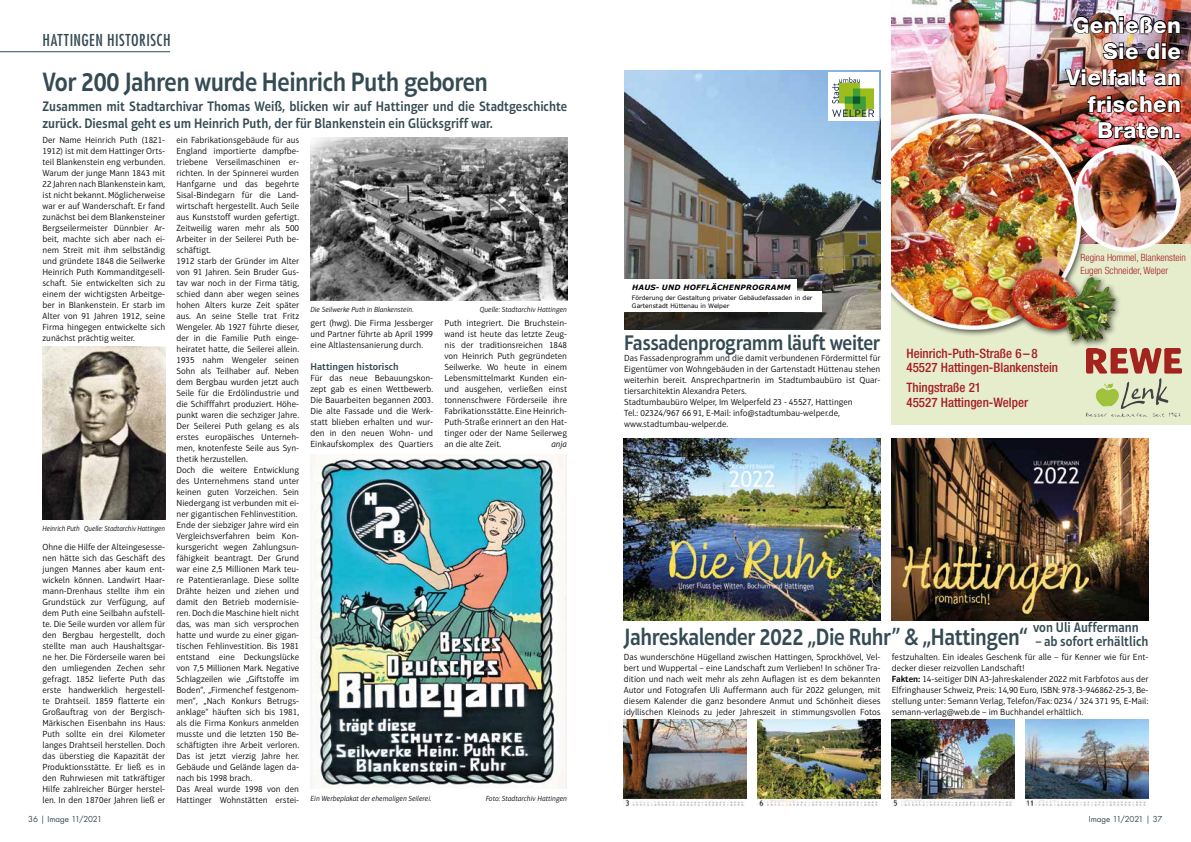
<style>
.page{position:relative;width:1191px;height:842px;background:#fff}
.page>*{position:absolute;margin:0;border:0;box-sizing:border-box;transform-origin:0 0}
.t1{font:600 27px "Aptifer Sans LT Pro";letter-spacing:-.02em;color:#354b54;scale:.9 1}
.t2{font:600 24px "Aptifer Sans LT Pro";letter-spacing:-.02em;color:#354b54;scale:.88 1}
.t3{font:800 22px/26.4px "Helvetica Neue LT Pro";letter-spacing:.02em;color:#fff;text-align:right}
.t4{font:600 21.5px "Aptifer Sans LT Pro";letter-spacing:-.02em;color:#354b54;scale:.9 1}
.t5{font:500 condensed 16px "Futura LT Pro";letter-spacing:.03em;color:#354b54}
.t6{font:600 14px/17px "Aptifer Sans LT Pro";color:#354b54;scale:.9 1}
.t7{font:500 condensed 13px/15.6px "Helvetica Neue LT Pro";color:#a71d23}
.t8{font:300 condensed 10px/13px "Helvetica Neue LT Pro";color:#a71d23}
.t9{font:600 10px "Aptifer Sans LT Pro";color:#354b54}
.t10{font:300 9px/11px "Aptifer Sans LT Pro";color:#000;text-align:justify}
.t11{font:italic 300 9px "Aptifer Sans LT Pro";color:#000}
.t12{font:8px "Futura LT Pro";letter-spacing:-.01em;color:#354b54}
.t13{font:italic 300 7.5px "Aptifer Sans LT Pro";color:#000}
.t14{font:italic 300 7.5px "Aptifer Sans LT Pro";color:#000;scale:.95 1}
.t15{font:italic 700 7.3px "Verdana";letter-spacing:.035em;color:#000}
.t16{font:6.1px/8.5px "Verdana";color:#000}
.t17{font:italic 700 6.1px "Verdana";color:#000}
.t18{font:700 6.1px "Verdana";letter-spacing:.035em;color:#000}
.s1{font-weight:600}
</style>
<div class="page">
<hr style="left:0;top:51px;width:170px;height:1px;background:#354b54">
<div style="left:891px;top:244px;width:300px;height:180px;background:#e5edcc"></div>
<img style="left:1086px;top:348px;width:95px;height:69px">
<img style="left:891px;top:0;width:300px;height:244px">
<img style="left:1071px;top:15px;width:110px;height:19px">
<svg style="left:1102px;top:41px;width:37px;height:20px"></svg>
<svg style="left:1145px;top:42px;width:37px;height:19px"></svg>
<img style="left:1064px;top:68px;width:117px;height:46px">
<svg style="left:1127px;top:121px;width:53px;height:19px"></svg>
<img style="left:891px;top:102px;width:236px;height:245px">
<img style="left:1075px;top:147px;width:103px;height:103px;border-radius:51px">
<div style="left:1073px;top:145px;width:107px;height:107px;border:4px solid #fff;border-radius:50%"></div>
<img style="left:310px;top:137px;width:257px;height:163px">
<img style="left:310px;top:454px;width:256px;height:335px">
<img style="left:43px;top:347px;width:122px;height:172px">
<img style="left:624px;top:71px;width:256px;height:258px">
<div style="left:828px;top:73px;width:50px;height:48px;background:#fff"></div>
<img style="left:832px;top:77px;width:41px;height:40px">
<div style="left:624px;top:291px;width:197px;height:21px;background:#fff"></div>
<div style="left:624px;top:279px;width:172px;height:12px;background:#fff"></div>
<img style="left:891px;top:439px;width:257px;height:181px">
<img style="left:623px;top:439px;width:257px;height:181px">
<img style="left:892px;top:720px;width:122px;height:86px">
<img style="left:624px;top:720px;width:122px;height:86px">
<img style="left:1026px;top:720px;width:122px;height:86px">
<img style="left:758px;top:720px;width:122px;height:86px">
<h3 class="t5" style="left:43px;top:29px;width:129px">HATTINGEN HISTORISCH</h3>
<h1 class="t1" style="left:43px;top:66px;width:496px">Vor 200 Jahren wurde Heinrich Puth geboren</h1>
<h3 class="t6" style="left:43px;top:98px;width:584px">Zusammen mit Stadtarchivar Thomas Weiß, blicken wir auf Hattinger und die Stadtgeschichte zurück. Diesmal geht es um Heinrich Puth, der für Blankenstein ein Glücksgriff war.</h3>
<p class="t10" style="left:43px;top:135px;width:124px">Der Name Heinrich Puth (1821- 1912) ist mit dem Hattinger Orts&shy;teil Blankenstein eng verbunden.<br>Warum der junge Mann 1843 mit 22 Jahren nach Blankenstein kam, ist nicht bekannt. Möglicherweise war er auf Wanderschaft. Er fand zunächst bei dem Blankensteiner Bergseilermeister Dünnbier Ar&shy;beit, machte sich aber nach ei&shy;nem Streit mit ihm selbständig und gründete 1848 die Seilwerke Heinrich Puth Kommanditgesell&shy;schaft. Sie entwickelten sich zu einem der wichtigsten Arbeitge&shy;ber in Blankenstein. Er starb im Alter von 91 Jahren 1912, seine Firma hingegen entwickelte sich zunächst prächtig weiter.</p>
<p class="t18" style="left:397px;top:103px;width:35px">KONTAKT</p>
<p class="t17" style="left:397px;top:118px;width:85px">stadtumbaubüro Welper</p>
<p class="t10" style="left:176px;top:135px;width:124px;text-align:left">ein Fabrikationsgebäude für aus<br>England importierte dampfbe&shy;triebene Verseilmaschinen er&shy;richten. In der Spinnerei wurden<br>Hanfgarne und das begehrte<br>Sisal-Bindegarn für die Land&shy;wirtschaft hergestellt. Auch Seile aus Kunststoff wurden gefertigt.<br>Zeitweilig waren mehr als 500<br>Arbeiter in der Seilerei Puth be&shy;schäftigt.<br>1912 starb der Gründer im Alter von 91 Jahren. Sein Bruder Gus&shy;tav war noch in der Firma tätig, schied dann aber wegen seines hohen Alters kurze Zeit später aus. An seine Stelle trat Fritz<br>Wengeler. Ab 1927 führte dieser, der in die Familie Puth einge&shy;heiratet hatte, die Seilerei allein.<br>1935 nahm Wengeler seinen<br>Sohn als Teilhaber auf. Neben dem Bergbau wurden jetzt auch<br>Seile für die Erdölindustrie und die Schifffahrt produziert. Höhe&shy;punkt waren die sechziger Jahre.<br>Der Seilerei Puth gelang es als erstes europäisches Unterneh&shy;men, knotenfeste Seile aus Syn&shy;thetik herzustellen.<br>Doch die weitere Entwicklung des Unternehmens stand unter keinen guten Vorzeichen. Sein<br>Niedergang ist verbunden mit ei&shy;ner gigantischen Fehlinvestition.<br>Ende der siebziger Jahre wird ein<br>Vergleichsverfahren beim Kon&shy;kursgericht wegen Zahlungsun&shy;fähigkeit beantragt. Der Grund war eine 2,5 Millionen Mark teu&shy;re Patentieranlage. Diese sollte<br>Drähte heizen und ziehen und damit den Betrieb modernisie&shy;ren. Doch die Maschine hielt nicht das, was man sich versprochen hatte und wurde zu einer gigan&shy;tischen Fehlinvestition. Bis 1981 entstand eine Deckungslücke von 7,5 Millionen Mark. Negative<br>Schlagzeilen wie „Giftstoffe im<br>Boden“, „Firmenchef festgenom&shy;men“, „Nach Konkurs Betrugs&shy;anklage“ häuften sich bis 1981, als die Firma Konkurs anmelden musste und die letzten 150 Be&shy;schäftigten ihre Arbeit verloren.<br>Das ist jetzt vierzig Jahre her.<br>Gebäude und Gelände lagen da&shy;nach bis 1998 brach.<br>Das Areal wurde 1998 von den<br>Hattinger Wohnstätten erstei-</p>
<p class="t13" style="left:310px;top:305px;width:105px">Die Seilwerke Puth in Blankenstein.</p>
<p class="t13" style="left:480px;top:305px;width:89px">Quelle: Stadtarchiv Hattingen</p>
<p class="t10" style="left:310px;top:317px;width:124px">gert (hwg). Die Firma Jessberger und Partner führte ab April 1999 eine Altlastensanierung durch.</p>
<p class="t9" style="left:310px;top:360px;width:90px">Hattingen historisch</p>
<p class="t10" style="left:310px;top:372px;width:124px">Für das neue Bebauungskon&shy;zept gab es einen Wettbewerb.<br>Die Bauarbeiten begannen 2003.<br>Die alte Fassade und die Werk&shy;statt blieben erhalten und wur&shy;den in den neuen Wohn- und Einkaufskomplex des Quartiers</p>
<p class="t10" style="left:444px;top:317px;width:124px">Puth integriert. Die Bruchstein&shy;wand ist heute das letzte Zeug&shy;nis der traditionsreichen 1848 von Heinrich Puth gegründeten Seilwerke. Wo heute in einem Lebensmittelmarkt Kunden ein&shy;und ausgehen, verließen einst tonnenschwere Förderseile ihre Fabrikationsstätte. Eine Heinrich-Puth-Straße erinnert an den Hat&shy;tinger oder der Name Seilerweg an die alte Zeit.</p>
<p class="t11" style="left:551px;top:439px;width:17px">anja</p>
<p class="t14" style="left:43px;top:524px;width:131px">Heinrich Puth Quelle: Stadtarchiv Hattingen</p>
<p class="t10" style="left:43px;top:542px;width:124px">Ohne die Hilfe der Alteingesesse&shy;nen hätte sich das Geschäft des jungen Mannes aber kaum ent&shy;wickeln können. Landwirt Haar&shy;mann-Drenhaus stellte ihm ein Grundstück zur Verfügung, auf dem Puth eine Seilbahn aufstell&shy;te. Die Seile wurden vor allem für den Bergbau hergestellt, doch stellte man auch Haushaltsgar&shy;ne her. Die Förderseile waren bei den umliegenden Zechen sehr gefragt. 1852 lieferte Puth das erste handwerklich hergestell&shy;te Drahtseil. 1859 flatterte ein Großauftrag von der Bergisch-Märkischen Eisenbahn ins Haus:<br>Puth sollte ein drei Kilometer langes Drahtseil herstellen. Doch das überstieg die Kapazität der Produktionsstätte. Er ließ es in den Ruhrwiesen mit tatkräftiger Hilfe zahlreicher Bürger herstel&shy;len. In den 1870er Jahren ließ er</p>
<p class="t13" style="left:310px;top:794px;width:122px">Ein Werbeplakat der ehemaligen Seilerei.</p>
<p class="t13" style="left:485px;top:794px;width:83px">Foto: Stadtarchiv Hattingen</p>
<h3 class="t3" style="left:1066px;top:11px;width:116px">Genießen<br>Sie die<br>Vielfalt an frischen<br>Braten.</h3>
<p class="t15" style="left:632px;top:282px;width:160px">Haus- und HoffläcHenprogramm</p>
<p class="t16" style="left:632px;top:293px;width:182px">Förderung der Gestaltung privater Gebäudefassaden in der<br>Gartenstadt Hüttenau in Welper</p>
<h3 class="t4" style="left:624px;top:330px;width:286px">Fassadenprogramm läuft weiter</h3>
<p class="t10" style="left:624px;top:353px;width:258px;text-align:left">Das Fassadenprogramm und die damit verbundenen Fördermittel für Eigentümer von Wohngebäuden in der Gartenstadt Hüttenau stehen weiterhin bereit. Ansprechpartnerin im Stadtumbaubüro ist Quar&shy;tiersarchitektin Alexandra Peters.<br>Stadtumbaubüro Welper, Im Welperfeld 23 - 45527, Hattingen<br>Tel.: 02324/967 66 91, E-Mail: info@stadtumbau-welper.de, www.stadtumbau-welper.de.</p>
<p class="t8" style="left:1080px;top:251px;width:107px">Regina Hommel, Blankenstein<br>Eugen Schneider, Welper</p>
<h3 class="t7" style="left:906px;top:346px;width:153px;line-height:14px">Heinrich-Puth-Straße 6 – 8<br>45527 Hattingen-Blankenstein</h3>
<h3 class="t7" style="left:906px;top:379px;width:123px">Thingstraße 21<br>45527 Hattingen-Welper</h3>
<h3 class="t6" style="left:1033px;top:619px;width:119px">von Uli Auffermann</h3>
<h3 class="t6" style="left:1035px;top:633px;width:127px">– ab sofort erhältlich</h3>
<h2 class="t2" style="left:624px;top:623px;width:461px">Jahreskalender 2022 „Die Ruhr” &amp; „Hattingen“</h2>
<p class="t10" style="left:624px;top:652px;width:258px">Das wunderschöne Hügelland zwischen Hattingen, Sprockhövel, Vel&shy;bert und Wuppertal – eine Landschaft zum Verlieben! In schöner Tra&shy;dition und nach weit mehr als zehn Auflagen ist es dem bekannten Autor und Fotografen Uli Auffermann auch für 2022 gelungen, mit diesem Kalender die ganz besondere Anmut und Schönheit dieses idyllischen Kleinods zu jeder Jahreszeit in stimmungsvollen Fotos</p>
<p class="t10" style="left:891px;top:652px;width:258px;text-align:left">festzuhalten. Ein ideales Geschenk für alle – für Kenner wie für Ent&shy;decker dieser reizvollen Landschaft!<br><span class="s1">Fakten:</span> 14-seitiger DIN A3-Jahreskalender 2022 mit Farbfotos aus der Elfringhauser Schweiz, Preis: 14,90 Euro, ISBN: 978-3-946862-25-3, Be&shy;stellung unter: Semann Verlag, Telefon/Fax: 0234 / 324 371 95, E-Mail: semann-verlag@web.de – im Buchhandel erhältlich.</p>
<p class="t12" style="left:28px;top:814px;width:75px">36 | Image 11/2021</p>
<p class="t12" style="left:1089px;top:814px;width:75px">Image 11/2021 | 37</p>
</div>
